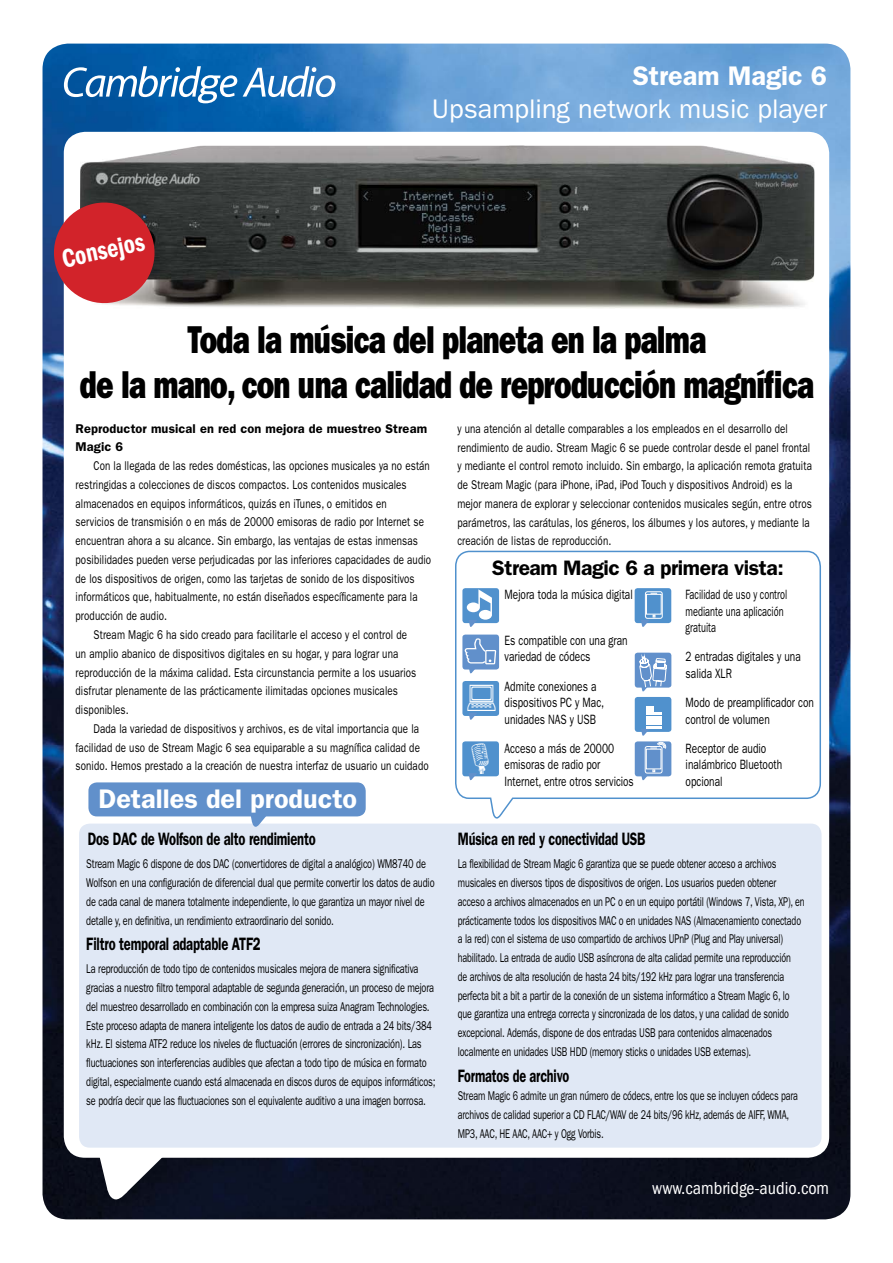
<style>
.page{position:relative;width:893px;height:1263px;background:#fff}
.page>*{position:absolute;margin:0;border:0;box-sizing:border-box;transform-origin:0 0}
.t1{font:800 39px/45.2px "Franklin Gothic";letter-spacing:-.025em;color:#000;text-align:center;scale:.75 1}
.t2{font:600 27px "Franklin Gothic";color:#fff}
.t3{font:27px "Franklin Gothic";color:#fff}
.t4{font:600 condensed 27px "Franklin Gothic";color:#fff;scale:.9 1}
.t5{font:600 21px "Franklin Gothic";letter-spacing:-.02em;color:#000}
.t6{font:600 18px "Franklin Gothic";letter-spacing:-.015em;color:#000;scale:.72 1}
.t7{font:600 18px "Franklin Gothic";letter-spacing:-.015em;color:#000;scale:.7 1}
.t8{font:condensed 18px "Franklin Gothic";color:#fff}
.t9{font:13.5px/16.5px "Franklin Gothic";color:#000;scale:.75 1}
.t10{font:13.5px/16.5px "Franklin Gothic";color:#000;scale:.68 1}
.t11{font:12.75px/18.8px "Franklin Gothic";letter-spacing:.01em;color:#000;scale:.77 1}
.t12{font:12.75px/18.8px "Franklin Gothic";letter-spacing:-.015em;color:#000;scale:.7 1}
.t13{font:12.75px/18.8px "Franklin Gothic";letter-spacing:-.015em;color:#000;scale:.72 1}
.t14{font:600 12.75px/18.8px "Franklin Gothic";letter-spacing:.01em;color:#000}
</style>
<div class="page">
<img style="left:43px;top:44px;width:807px;height:1175px">
<svg style="left:243px;top:66px;width:92px;height:31px"></svg>
<svg style="left:64px;top:66px;width:173px;height:37px"></svg>
<div style="left:64px;top:132px;width:765px;height:1026px;background:#fff;border-radius:21px"></div>
<svg style="left:98px;top:1157px;width:73px;height:43px"></svg>
<div style="left:79px;top:824px;width:742px;height:324px;background:#e0e8f5;border-radius:11px"></div>
<div style="left:88px;top:782px;width:278px;height:34px;background:#6190cb;border-radius:9px"></div>
<svg style="left:248px;top:816px;width:32px;height:11px"></svg>
<svg style="left:454px;top:550px;width:367px;height:278px"></svg>
<img style="left:80px;top:146px;width:734px;height:163px">
<svg style="left:49px;top:198px;width:110px;height:110px;background:#ae3f4a"></svg>
<div style="left:635px;top:653px;width:36px;height:35px;background:#6190cb;border-radius:3px"></div>
<svg style="left:639px;top:644px;width:28px;height:47px"></svg>
<div style="left:462px;top:635px;width:37px;height:34px;background:#6190cb;border-radius:3px"></div>
<svg style="left:465px;top:638px;width:31px;height:35px"></svg>
<div style="left:462px;top:588px;width:37px;height:35px;background:#5091cd;border-radius:3px"></div>
<svg style="left:467px;top:589px;width:25px;height:38px"></svg>
<div style="left:462px;top:681px;width:37px;height:35px;background:#5091cd;border-radius:3px"></div>
<div style="left:462px;top:741px;width:37px;height:35px;background:#5091cd;border-radius:3px"></div>
<div style="left:635px;top:588px;width:36px;height:35px;background:#5091cd;border-radius:3px"></div>
<div style="left:645px;top:591px;width:18px;height:28px;border:1px solid #fff;border-radius:2px"></div>
<svg style="left:641px;top:615px;width:14px;height:12px"></svg>
<div style="left:646px;top:594px;width:15px;height:20px;border:1px solid #fff"></div>
<div style="left:635px;top:741px;width:36px;height:35px;background:#6190cb;border-radius:3px"></div>
<div style="left:645px;top:746px;width:17px;height:27px;border:1px solid #fff;border-radius:2px"></div>
<svg style="left:641px;top:769px;width:14px;height:11px"></svg>
<div style="left:646px;top:749px;width:15px;height:20px;border:1px solid #fff"></div>
<div style="left:635px;top:697px;width:36px;height:35px;background:#5091cd;border-radius:3px"></div>
<svg style="left:641px;top:706px;width:25px;height:43px"></svg>
<svg style="left:467px;top:713px;width:29px;height:7px"></svg>
<svg style="left:468px;top:773px;width:21px;height:7px"></svg>
<h2 class="t4" style="left:59px;top:244px;width:95px;rotate:-12deg">Consejos</h2>
<h2 class="t2" style="left:633px;top:60px;width:196px">Stream Magic 6</h2>
<h2 class="t3" style="left:432px;top:93px;width:397px">Upsampling network music player</h2>
<h1 class="t1" style="left:80px;top:317px;width:980px">Toda la música del planeta en la palma<br>de la mano, con una calidad de reproducción magnífica</h1>
<p class="t14" style="left:76px;top:419px;width:353px">Reproductor musical en red con mejora de muestreo Stream<br>Magic 6</p>
<p class="t11" style="left:94px;top:457px;width:438px">Con la llegada de las redes domésticas, las opciones musicales ya no están</p>
<p class="t11" style="left:76px;top:475px;width:432px">restringidas a colecciones de discos compactos. Los contenidos musicales</p>
<p class="t11" style="left:76px;top:494px;width:406px">almacenados en equipos informáticos, quizás en iTunes, o emitidos en</p>
<p class="t11" style="left:76px;top:513px;width:454px">servicios de transmisión o en más de 20000 emisoras de radio por Internet se</p>
<p class="t11" style="left:76px;top:532px;width:446px">encuentran ahora a su alcance. Sin embargo, las ventajas de estas inmensas</p>
<p class="t11" style="left:76px;top:550px;width:463px">posibilidades pueden verse perjudicadas por las inferiores capacidades de audio</p>
<p class="t11" style="left:76px;top:569px;width:442px">de los dispositivos de origen, como las tarjetas de sonido de los dispositivos</p>
<p class="t11" style="left:76px;top:588px;width:446px">informáticos que, habitualmente, no están diseñados específicamente para la</p>
<p class="t11" style="left:76px;top:607px;width:120px">producción de audio.</p>
<p class="t11" style="left:94px;top:625px;width:409px">Stream Magic 6 ha sido creado para facilitarle el acceso y el control de</p>
<p class="t11" style="left:76px;top:644px;width:421px">un amplio abanico de dispositivos digitales en su hogar, y para lograr una</p>
<p class="t11" style="left:76px;top:663px;width:444px">reproducción de la máxima calidad. Esta circunstancia permite a los usuarios</p>
<p class="t11" style="left:76px;top:682px;width:420px">disfrutar plenamente de las prácticamente ilimitadas opciones musicales</p>
<p class="t11" style="left:76px;top:700px;width:70px">disponibles.</p>
<p class="t11" style="left:94px;top:719px;width:424px">Dada la variedad de dispositivos y archivos, es de vital importancia que la</p>
<p class="t11" style="left:76px;top:738px;width:449px">facilidad de uso de Stream Magic 6 sea equiparable a su magnífica calidad de</p>
<p class="t11" style="left:76px;top:757px;width:460px">sonido. Hemos prestado a la creación de nuestra interfaz de usuario un cuidado</p>
<h2 class="t2" style="left:99px;top:782px;width:260px">Detalles del producto</h2>
<h3 class="t6" style="left:88px;top:828px;width:318px">Dos DAC de Wolfson de alto rendimiento</h3>
<p class="t13" style="left:86px;top:855px;width:485px">Stream Magic 6 dispone de dos DAC (convertidores de digital a analógico) WM8740 de Wolfson en una configuración de diferencial dual que permite convertir los datos de audio de cada canal de manera totalmente independiente, lo que garantiza un mayor nivel de detalle y, en definitiva, un rendimiento extraordinario del sonido.</p>
<h3 class="t6" style="left:86px;top:933px;width:244px">Filtro temporal adaptable ATF2</h3>
<p class="t13" style="left:86px;top:960px;width:487px">La reproducción de todo tipo de contenidos musicales mejora de manera significativa gracias a nuestro filtro temporal adaptable de segunda generación, un proceso de mejora del muestreo desarrollado en combinación con la empresa suiza Anagram Technologies.<br>Este proceso adapta de manera inteligente los datos de audio de entrada a 24 bits/384 kHz. El sistema ATF2 reduce los niveles de fluctuación (errores de sincronización). Las fluctuaciones son interferencias audibles que afectan a todo tipo de música en formato digital, especialmente cuando está almacenada en discos duros de equipos informáticos; se podría decir que las fluctuaciones son el equivalente auditivo a una imagen borrosa.</p>
<p class="t11" style="left:457px;top:419px;width:462px">y una atención al detalle comparables a los empleados en el desarrollo del rendimiento de audio. Stream Magic 6 se puede controlar desde el panel frontal y mediante el control remoto incluido. Sin embargo, la aplicación remota gratuita de Stream Magic (para iPhone, iPad, iPod Touch y dispositivos Android) es la mejor manera de explorar y seleccionar contenidos musicales según, entre otros parámetros, las carátulas, los géneros, los álbumes y los autores, y mediante la creación de listas de reproducción.</p>
<h3 class="t5" style="left:492px;top:555px;width:293px">Stream Magic 6 a primera vista:</h3>
<p class="t9" style="left:505px;top:586px;width:172px">Mejora toda la música digital</p>
<p class="t9" style="left:505px;top:632px;width:166px">Es compatible con una gran variedad de códecs</p>
<p class="t9" style="left:505px;top:678px;width:134px">Admite conexiones a dispositivos PC y Mac, unidades NAS y USB</p>
<p class="t9" style="left:505px;top:740px;width:174px">Acceso a más de 20000 emisoras de radio por<br>Internet, entre otros servicios</p>
<p class="t10" style="left:686px;top:586px;width:151px">Facilidad de uso y control mediante una aplicación gratuita</p>
<p class="t9" style="left:686px;top:649px;width:155px">2 entradas digitales y una salida XLR</p>
<p class="t9" style="left:686px;top:694px;width:173px">Modo de preamplificador con control de volumen</p>
<p class="t9" style="left:686px;top:740px;width:130px">Receptor de audio inalámbrico Bluetooth opcional</p>
<h3 class="t7" style="left:458px;top:828px;width:270px">Música en red y conectividad USB</h3>
<p class="t12" style="left:458px;top:855px;width:497px">La flexibilidad de Stream Magic 6 garantiza que se puede obtener acceso a archivos musicales en diversos tipos de dispositivos de origen. Los usuarios pueden obtener acceso a archivos almacenados en un PC o en un equipo portátil (Windows 7, Vista, XP), en prácticamente todos los dispositivos MAC o en unidades NAS (Almacenamiento conectado a la red) con el sistema de uso compartido de archivos UPnP (Plug and Play universal) habilitado. La entrada de audio USB asíncrona de alta calidad permite una reproducción<br>de archivos de alta resolución de hasta 24 bits/192 kHz para lograr una transferencia perfecta bit a bit a partir de la conexión de un sistema informático a Stream Magic 6, lo que garantiza una entrega correcta y sincronizada de los datos, y una calidad de sonido excepcional. Además, dispone de dos entradas USB para contenidos almacenados localmente en unidades USB HDD (memory sticks o unidades USB externas).</p>
<h3 class="t7" style="left:458px;top:1065px;width:161px">Formatos de archivo</h3>
<p class="t12" style="left:458px;top:1087px;width:487px">Stream Magic 6 admite un gran número de códecs, entre los que se incluyen códecs para archivos de calidad superior a CD FLAC/WAV de 24 bits/96 kHz, además de AIFF, WMA,<br>MP3, AAC, HE AAC, AAC+ y Ogg Vorbis.</p>
<h3 class="t8" style="left:652px;top:1178px;width:178px">www.cambridge-audio.com</h3>
</div>
